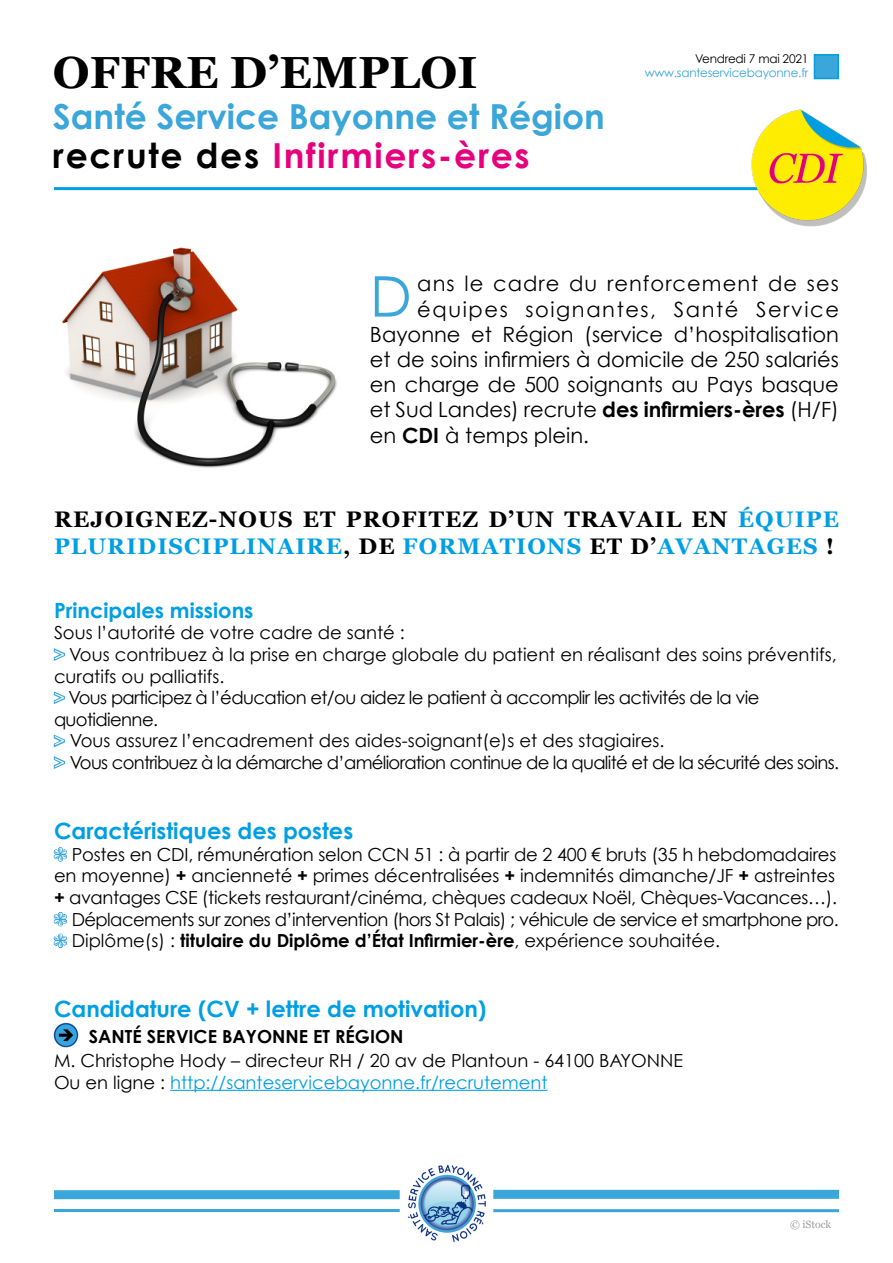
<style>
.page{position:relative;width:893px;height:1263px;background:#fff}
.page>*{position:absolute;margin:0;border:0;box-sizing:border-box;transform-origin:0 0}
.t1{font:56.1px "Century Gothic";color:#3aa6d9}
.t2{font:700 45px "Georgia";color:#000}
.t3{font:700 34.5px/39px "Century Gothic";color:#3aa6d9}
.t4{font:700 22.5px/27px "Georgia";letter-spacing:.05em;color:#000}
.t5{font:700 22.5px "Century Gothic";color:#009fe3}
.t6{font:21px "Century Gothic";color:#000}
.t7{font:21px "Century Gothic";letter-spacing:.075em;color:#000}
.t8{font:21px "Century Gothic";letter-spacing:.05em;color:#000}
.t9{font:700 21px "Century Gothic";color:#009fe3}
.t10{font:18px/21.6px "Century Gothic";letter-spacing:-.01em;color:#000}
.t11{font:18px/21.6px "Century Gothic";letter-spacing:-.035em;color:#000}
.t12{font:700 18px "Century Gothic";color:#000}
.t13{font:18px "Century Gothic";letter-spacing:-.04em;color:#000}
.t14{font:18px "Century Gothic";color:#009fe3}
.Chapo_Gros{font:12px "Century Gothic";letter-spacing:-.02em;color:#3aa6d9}
.Chapo_Gros-2{font:12px "Century Gothic";letter-spacing:-.02em;color:#000}
.t15{font:10.5px "Georgia";color:#9b9b9a}
.s1{color:#000}
.s2{color:#e6007d}
.s3{font-weight:700}
.s4{color:#009fe3}
.s5{color:#fff}
.s6{font-family:"Monotype Sorts";color:#fff}
.s7{font-family:"Monotype Sorts";font-weight:400;color:#fff}
.s8{font-weight:400}
</style>
<div class="page">
<img style="left:407px;top:1164px;width:79px;height:78px">
<hr style="left:493px;top:1209px;width:346px;height:3px;background:#3aa6d9">
<div style="left:493px;top:1190px;width:346px;height:9px;background:#3aa6d9"></div>
<div style="left:54px;top:1190px;width:346px;height:9px;background:#3aa6d9"></div>
<hr style="left:54px;top:1209px;width:346px;height:3px;background:#3aa6d9">
<hr style="left:54px;top:187px;width:785px;height:3px;background:#009fe3">
<div style="left:814px;top:54px;width:25px;height:25px;background:#3aa6d9;border:2px solid #009fe3"></div>
<hr style="left:170px;top:1090px;width:378px;height:1px;background:#009fe3">
<svg style="left:53px;top:648px;width:13px;height:13px"></svg>
<svg style="left:53px;top:691px;width:13px;height:13px"></svg>
<svg style="left:53px;top:734px;width:13px;height:35px"></svg>
<svg style="left:53px;top:847px;width:14px;height:15px"></svg>
<svg style="left:53px;top:912px;width:14px;height:36px"></svg>
<img style="left:54px;top:1023px;width:25px;height:25px">
<img style="left:62px;top:247px;width:275px;height:221px">
<img style="left:740px;top:109px;width:127px;height:118px">
<p class="t2" style="left:53px;top:39px;width:426px">OFFRE D’EMPLOI</p>
<p class="t3" style="left:53px;top:97px;width:554px">Santé Service Bayonne et Région <span class="s1">recrute des</span> <span class="s2">Infirmiers-ères</span></p>
<p class="Chapo_Gros-2" style="left:695px;top:51px;width:115px">Vendredi 7 mai 2021</p>
<p class="Chapo_Gros" style="left:645px;top:66px;width:165px">www.santeservicebayonne.fr</p>
<p class="t1" style="left:370px;top:262px;width:43px">D</p>
<p class="t8" style="left:417px;top:271px;width:423px">ans le cadre du renforcement de ses</p>
<p class="t7" style="left:417px;top:296px;width:423px">équipes soignantes, Santé Service</p>
<p class="t6" style="left:370px;top:321px;width:470px">Bayonne et Région (service d’hospitalisation</p>
<p class="t6" style="left:370px;top:347px;width:470px">et de soins infirmiers à domicile de 250 salariés</p>
<p class="t6" style="left:370px;top:372px;width:470px">en charge de 500 soignants au Pays basque</p>
<p class="t6" style="left:370px;top:397px;width:470px">et Sud Landes) recrute <span class="s3">des infirmiers-ères</span> (H/F)</p>
<p class="t6" style="left:370px;top:422px;width:221px">en <span class="s3">CDI</span> à temps plein.</p>
<p class="t4" style="left:54px;top:505px;width:786px">REJOIGNEZ-NOUS ET PROFITEZ D’UN TRAVAIL EN <span class="s4">ÉQUIPE<br>PLURIDISCIPLINAIRE</span>, DE <span class="s4">FORMATIONS</span> ET D’<span class="s4">AVANTAGES</span> !</p>
<p class="t9" style="left:54px;top:597px;width:201px">Principales missions</p>
<p class="t10" style="left:54px;top:622px;width:352px">Sous l’autorité de votre cadre de santé :</p>
<p class="t10" style="left:54px;top:643px;width:784px"><span class="s5">&gt;</span> Vous contribuez à la prise en charge globale du patient en réalisant des soins préventifs, curatifs ou palliatifs.</p>
<p class="t11" style="left:54px;top:687px;width:707px"><span class="s5">&gt;</span> Vous participez à l’éducation et/ou aidez le patient à accomplir les activités de la vie quotidienne.<br><span class="s5">&gt;</span> Vous assurez l’encadrement des aides-soignant(e)s et des stagiaires.</p>
<p class="t13" style="left:54px;top:751px;width:786px"><span class="s5">&gt;</span> Vous contribuez à la démarche d’amélioration continue de la qualité et de la sécurité des soins.</p>
<p class="t5" style="left:54px;top:817px;width:301px">Caractéristiques des postes</p>
<p class="t10" style="left:54px;top:843px;width:784px"><span class="s6">C</span> Postes en CDI, rémunération selon CCN 51 : à partir de 2 400 € bruts (35 h hebdomadaires en moyenne) <span class="s3">+</span> ancienneté <span class="s3">+</span> primes décentralisées <span class="s3">+</span> indemnités dimanche/JF <span class="s3">+</span> astreintes</p>
<p class="t10" style="left:54px;top:886px;width:784px"><span class="s3">+</span> avantages CSE (tickets restaurant/cinéma, chèques cadeaux Noël, Chèques-Vacances…).</p>
<p class="t11" style="left:54px;top:908px;width:786px"><span class="s6">C</span> Déplacements sur zones d’intervention (hors St Palais) ; véhicule de service et smartphone pro.</p>
<p class="t12" style="left:54px;top:929px;width:667px"><span class="s7">C</span> <span class="s8">Diplôme(s) :</span> titulaire du Diplôme d’État Infirmier-ère<span class="s8">, expérience souhaitée.</span></p>
<p class="t5" style="left:54px;top:995px;width:434px">Candidature (CV + lettre de motivation)</p>
<p class="t12" style="left:89px;top:1025px;width:316px">SANTÉ SERVICE BAYONNE ET RÉGION</p>
<p class="t10" style="left:54px;top:1049px;width:631px">M. Christophe Hody – directeur RH / 20 av de Plantoun - 64100 BAYONNE</p>
<p class="t14" style="left:54px;top:1071px;width:495px"><span class="s1">Ou en ligne :</span> http://santeservicebayonne.fr/recrutement</p>
<p class="t15" style="left:790px;top:1217px;width:43px">© iStock</p>
</div>
